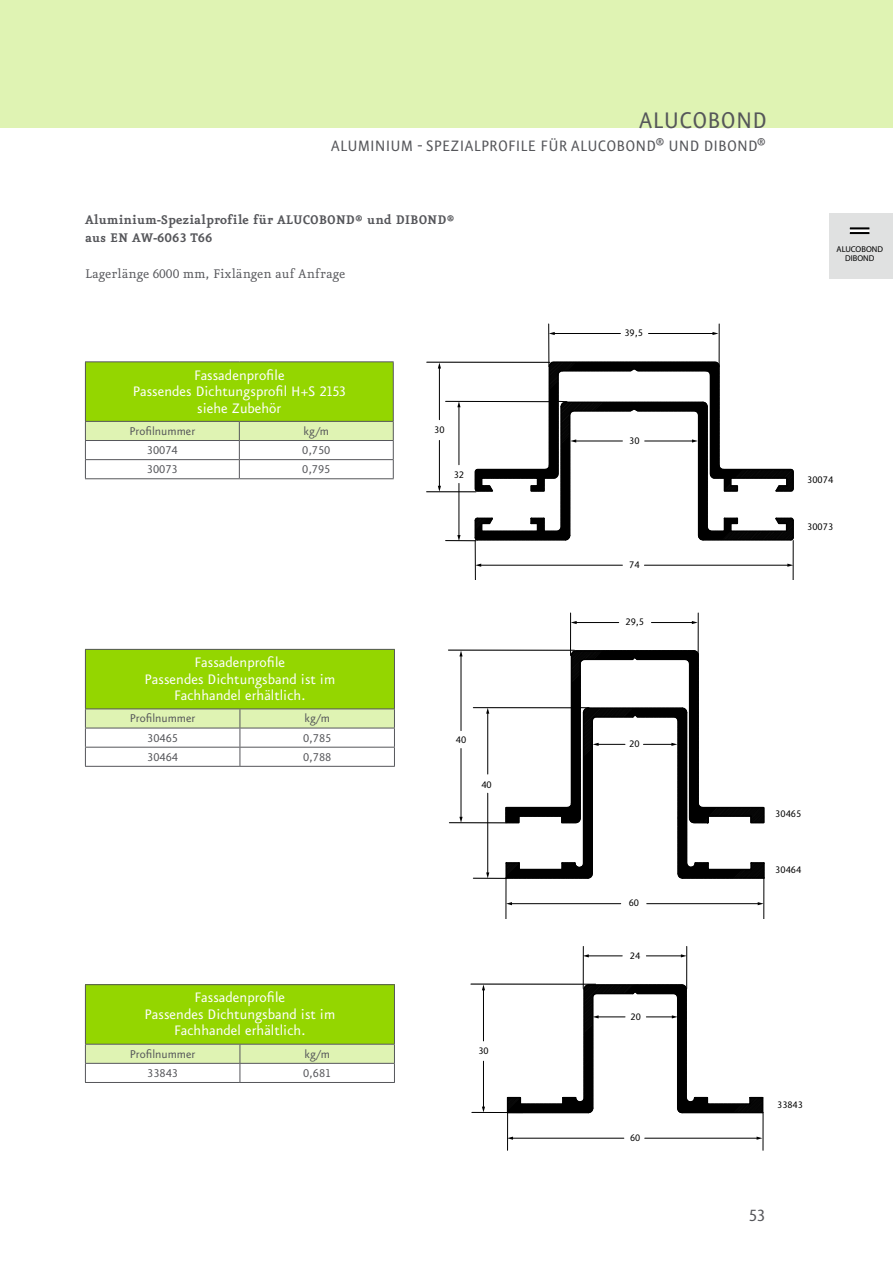
<style>
.page{position:relative;width:893px;height:1263px;background:#fff}
.page>*{position:absolute;margin:0;border:0;box-sizing:border-box;transform-origin:0 0}
.t1{font:27px "Eureka Sans OT";letter-spacing:.01em;color:#55565a}
.t2{font:19.5px "Eureka Sans Regular Caps";color:#55565a}
.t3{font:18px "Eureka Sans OT";letter-spacing:.01em;color:#55565a}
.t4{font:16.5px/16.5px "Eureka Sans OT";color:#fff;text-align:center}
.t5{font:700 15px/18px "Eureka OT";color:#55565a}
.t6{font:15px "Eureka OT";color:#55565a}
.t7{font:13.5px "Eureka Sans Regular Caps";color:#55565a}
.t8{font:13.5px "Eureka Sans OT";color:#55565a}
.t9{font:11.4px "Eureka Sans Regular Caps";color:#000}
.t10{font:11.25px "Eureka Sans Regular Caps";color:#000}
.t11{font:8.4px/8.4px "Myriad Pro";color:#000;text-align:center}
</style>
<div class="page">
<div style="left:0;top:0;width:893px;height:128px;background:#dff3b3"></div>
<div style="left:829px;top:213px;width:64px;height:66px;background:#e0e1e1"></div>
<hr style="left:686px;top:946px;width:1px;height:42px;background:#000">
<hr style="left:583px;top:946px;width:1px;height:42px;background:#000">
<hr style="left:507px;top:1113px;width:1px;height:37px;background:#000">
<hr style="left:763px;top:1113px;width:1px;height:37px;background:#000">
<hr style="left:646px;top:956px;width:36px;height:1px;background:#000">
<svg style="left:681px;top:954px;width:6px;height:3px"></svg>
<hr style="left:588px;top:956px;width:34px;height:1px;background:#000">
<svg style="left:583px;top:954px;width:6px;height:3px"></svg>
<hr style="left:645px;top:1138px;width:113px;height:1px;background:#000">
<svg style="left:757px;top:1136px;width:5px;height:4px"></svg>
<hr style="left:512px;top:1138px;width:112px;height:1px;background:#000">
<svg style="left:507px;top:1136px;width:6px;height:4px"></svg>
<svg style="left:471px;top:983px;width:293px;height:131px"></svg>
<div style="left:85px;top:362px;width:308px;height:59px;background:#94d600"></div>
<hr style="left:85px;top:361px;width:154px;height:1px;background:#55565a">
<hr style="left:85px;top:362px;width:1px;height:59px;background:#55565a">
<hr style="left:239px;top:361px;width:155px;height:1px;background:#55565a">
<hr style="left:393px;top:362px;width:1px;height:59px;background:#55565a">
<svg style="left:85px;top:421px;width:309px;height:57px"></svg>
<hr style="left:85px;top:478px;width:154px;height:1px;background:#55565a">
<hr style="left:239px;top:478px;width:155px;height:1px;background:#55565a">
<div style="left:85px;top:649px;width:309px;height:60px;background:#94d600"></div>
<hr style="left:85px;top:649px;width:155px;height:1px;background:#55565a">
<hr style="left:85px;top:650px;width:1px;height:58px;background:#55565a">
<hr style="left:240px;top:649px;width:155px;height:1px;background:#55565a">
<hr style="left:394px;top:650px;width:1px;height:58px;background:#55565a">
<hr style="left:85px;top:708px;width:155px;height:1px;background:#55565a">
<hr style="left:240px;top:708px;width:155px;height:1px;background:#55565a">
<svg style="left:85px;top:709px;width:310px;height:57px"></svg>
<hr style="left:85px;top:766px;width:155px;height:1px;background:#55565a">
<hr style="left:240px;top:766px;width:155px;height:1px;background:#55565a">
<div style="left:85px;top:985px;width:309px;height:59px;background:#94d600"></div>
<hr style="left:85px;top:984px;width:155px;height:1px;background:#55565a">
<hr style="left:85px;top:985px;width:1px;height:59px;background:#55565a">
<hr style="left:240px;top:984px;width:155px;height:1px;background:#55565a">
<hr style="left:394px;top:985px;width:1px;height:59px;background:#55565a">
<svg style="left:85px;top:1044px;width:310px;height:38px"></svg>
<hr style="left:85px;top:1082px;width:155px;height:1px;background:#55565a">
<hr style="left:240px;top:1082px;width:155px;height:1px;background:#55565a">
<svg style="left:850px;top:227px;width:19px;height:7px"></svg>
<hr style="left:698px;top:613px;width:1px;height:42px;background:#000">
<hr style="left:570px;top:613px;width:1px;height:42px;background:#000">
<hr style="left:506px;top:878px;width:1px;height:41px;background:#000">
<hr style="left:763px;top:878px;width:1px;height:41px;background:#000">
<hr style="left:651px;top:622px;width:42px;height:1px;background:#000">
<svg style="left:692px;top:621px;width:6px;height:3px"></svg>
<hr style="left:576px;top:622px;width:43px;height:1px;background:#000">
<svg style="left:571px;top:621px;width:6px;height:3px"></svg>
<hr style="left:647px;top:903px;width:112px;height:1px;background:#000">
<svg style="left:758px;top:902px;width:6px;height:3px"></svg>
<hr style="left:511px;top:903px;width:110px;height:1px;background:#000">
<svg style="left:506px;top:902px;width:6px;height:3px"></svg>
<svg style="left:448px;top:649px;width:317px;height:231px"></svg>
<hr style="left:473px;top:878px;width:33px;height:1px;background:#000">
<hr style="left:548px;top:324px;width:1px;height:42px;background:#000">
<hr style="left:719px;top:324px;width:1px;height:42px;background:#000">
<hr style="left:648px;top:333px;width:66px;height:1px;background:#000">
<svg style="left:712px;top:332px;width:6px;height:3px"></svg>
<hr style="left:554px;top:333px;width:66px;height:1px;background:#000">
<svg style="left:549px;top:332px;width:6px;height:3px"></svg>
<hr style="left:475px;top:540px;width:1px;height:40px;background:#000">
<hr style="left:793px;top:540px;width:1px;height:40px;background:#000">
<hr style="left:644px;top:565px;width:144px;height:1px;background:#000">
<svg style="left:787px;top:564px;width:6px;height:3px"></svg>
<hr style="left:480px;top:565px;width:142px;height:1px;background:#000">
<svg style="left:475px;top:564px;width:6px;height:3px"></svg>
<svg style="left:427px;top:361px;width:367px;height:181px"></svg>
<h1 class="t1" style="left:639px;top:106px;width:129px">ALUCOBOND</h1>
<p class="t3" style="left:331px;top:137px;width:436px">ALUMINIUM - SPEZIALPROFILE FÜR ALUCOBOND® UND DIBOND®</p>
<p class="t5" style="left:85px;top:210px;width:371px">Aluminium-Spezialprofile für ALUCOBOND® und DIBOND® aus EN AW-6063 T66</p>
<p class="t6" style="left:85px;top:266px;width:262px">Lagerlänge 6000 mm, Fixlängen auf Anfrage</p>
<p class="t4" style="left:133px;top:367px;width:215px">Fassadenprofile<br>Passendes Dichtungsprofil H+S 2153 siehe Zubehör</p>
<p class="t8" style="left:129px;top:424px;width:67px">Profilnummer</p>
<p class="t8" style="left:304px;top:424px;width:27px">kg/m</p>
<p class="t7" style="left:147px;top:444px;width:32px">30074</p>
<p class="t7" style="left:302px;top:444px;width:30px">0,750</p>
<p class="t7" style="left:147px;top:463px;width:32px">30073</p>
<p class="t7" style="left:302px;top:463px;width:30px">0,795</p>
<p class="t9" style="left:434px;top:424px;width:12px">30</p>
<p class="t9" style="left:454px;top:470px;width:12px">32</p>
<p class="t4" style="left:145px;top:654px;width:192px">Fassadenprofile<br>Passendes Dichtungsband ist im<br>Fachhandel erhältlich.</p>
<p class="t8" style="left:130px;top:711px;width:67px">Profilnummer</p>
<p class="t8" style="left:304px;top:711px;width:27px">kg/m</p>
<p class="t7" style="left:147px;top:731px;width:32px">30465</p>
<p class="t7" style="left:303px;top:731px;width:30px">0,785</p>
<p class="t7" style="left:147px;top:750px;width:32px">30464</p>
<p class="t7" style="left:303px;top:750px;width:30px">0,788</p>
<p class="t9" style="left:456px;top:734px;width:12px">40</p>
<p class="t9" style="left:481px;top:779px;width:12px">40</p>
<p class="t4" style="left:145px;top:990px;width:192px">Fassadenprofile<br>Passendes Dichtungsband ist im<br>Fachhandel erhältlich.</p>
<p class="t8" style="left:130px;top:1047px;width:67px">Profilnummer</p>
<p class="t8" style="left:304px;top:1047px;width:27px">kg/m</p>
<p class="t7" style="left:147px;top:1066px;width:32px">33843</p>
<p class="t7" style="left:303px;top:1066px;width:30px">0,681</p>
<p class="t10" style="left:478px;top:1046px;width:12px">30</p>
<p class="t9" style="left:624px;top:328px;width:20px">39,5</p>
<p class="t9" style="left:629px;top:435px;width:12px">30</p>
<p class="t9" style="left:629px;top:559px;width:12px">74</p>
<p class="t9" style="left:625px;top:617px;width:20px">29,5</p>
<p class="t9" style="left:629px;top:738px;width:12px">20</p>
<p class="t9" style="left:629px;top:898px;width:12px">60</p>
<p class="t10" style="left:630px;top:950px;width:12px">24</p>
<p class="t10" style="left:631px;top:1011px;width:12px">20</p>
<p class="t10" style="left:630px;top:1132px;width:12px">60</p>
<p class="t11" style="left:836px;top:245px;width:48px">ALUCOBOND<br>DIBOND</p>
<p class="t9" style="left:807px;top:475px;width:27px">30074</p>
<p class="t9" style="left:807px;top:522px;width:27px">30073</p>
<p class="t9" style="left:775px;top:808px;width:27px">30465</p>
<p class="t9" style="left:775px;top:865px;width:27px">30464</p>
<p class="t10" style="left:777px;top:1099px;width:27px">33843</p>
<p class="t2" style="left:749px;top:1206px;width:18px">53</p>
</div>
